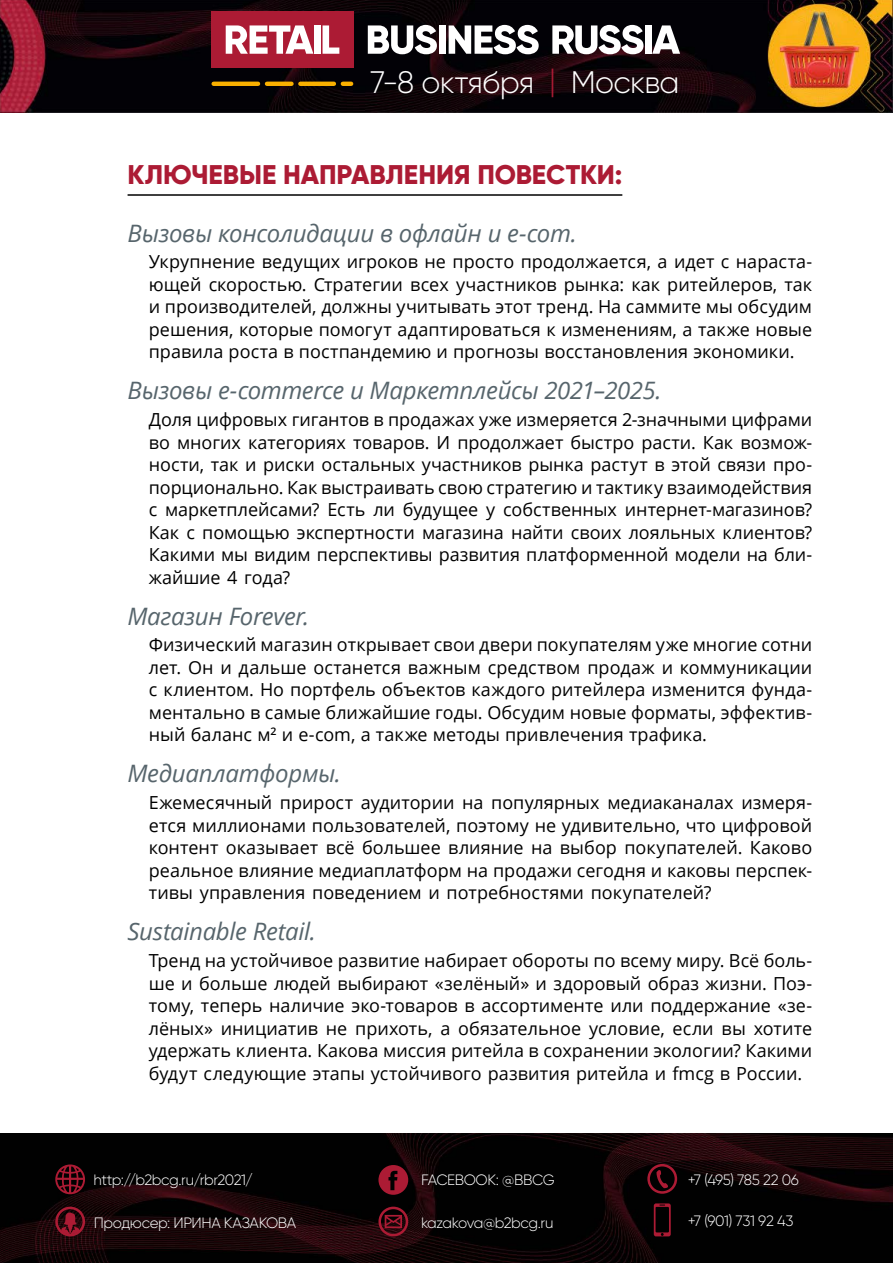
<style>
.page{position:relative;width:893px;height:1263px;background:#fff}
.page>*{position:absolute;margin:0;border:0;box-sizing:border-box;transform-origin:0 0}
.t1{font:300 31.05px "Gilroy";letter-spacing:-.02em;color:#fff}
.t2{font:800 27px "Gilroy";letter-spacing:-.005em;color:#ac1b34}
.t3{font:italic 24px "Open Sans";letter-spacing:-.015em;color:#57656c}
.t4{font:18px/22.5px "Open Sans";color:#000;text-align:justify}
.t5{font:300 15px "Gilroy";letter-spacing:-.03em;color:#fff}
.s1{color:#ac1b34}
</style>
<div class="page">
<img style="left:0;top:1133px;width:893px;height:130px">
<svg style="left:647px;top:1164px;width:30px;height:30px"></svg>
<svg style="left:55px;top:1164px;width:30px;height:30px"></svg>
<svg style="left:378px;top:1206px;width:30px;height:30px"></svg>
<svg style="left:378px;top:1165px;width:30px;height:30px"></svg>
<svg style="left:55px;top:1206px;width:30px;height:30px"></svg>
<svg style="left:654px;top:1203px;width:17px;height:33px"></svg>
<img style="left:0;top:0;width:893px;height:112px">
<svg style="left:343px;top:82px;width:8px;height:4px"></svg>
<hr style="left:300px;top:82px;width:34px;height:4px;background:#f9b000">
<hr style="left:267px;top:82px;width:24px;height:4px;background:#f9b000">
<hr style="left:214px;top:82px;width:44px;height:4px;background:#f9b000">
<div style="left:211px;top:11px;width:142px;height:57px;background:#ac1b34"></div>
<svg style="left:226px;top:25px;width:87px;height:29px"></svg>
<div style="left:314px;top:25px;width:7px;height:29px;background:#fff"></div>
<svg style="left:323px;top:25px;width:16px;height:29px"></svg>
<svg style="left:368px;top:25px;width:69px;height:29px"></svg>
<div style="left:439px;top:25px;width:6px;height:29px;background:#fff"></div>
<svg style="left:449px;top:25px;width:90px;height:29px"></svg>
<svg style="left:552px;top:25px;width:91px;height:29px"></svg>
<div style="left:645px;top:25px;width:6px;height:29px;background:#fff"></div>
<svg style="left:652px;top:25px;width:28px;height:29px"></svg>
<hr style="left:128px;top:194px;width:494px;height:2px;background:#000">
<h1 class="t1" style="left:370px;top:64px;width:311px">7-8 октября <span class="s1">|</span> Москва</h1>
<h2 class="t2" style="left:128px;top:157px;width:496px">КЛЮЧЕВЫЕ НАПРАВЛЕНИЯ ПОВЕСТКИ:</h2>
<h3 class="t3" style="left:128px;top:216px;width:451px">Вызовы консолидации в офлайн и e-com.</h3>
<p class="t4" style="left:149px;top:250px;width:665px">Укрупнение ведущих игроков не просто продолжается, а идет с нараста&shy;ющей скоростью. Стратегии всех участников рынка: как ритейлеров, так и производителей, должны учитывать этот тренд. На саммите мы обсудим решения, которые помогут адаптироваться к изменениям, а также новые правила роста в постпандемию и прогнозы восстановления экономики.</p>
<h3 class="t3" style="left:128px;top:374px;width:535px">Вызовы e-commerce и Маркетплейсы 2021–2025.</h3>
<p class="t4" style="left:149px;top:408px;width:665px">Доля цифровых гигантов в продажах уже измеряется 2-значными цифрами во многих категориях товаров. И продолжает быстро расти. Как возмож&shy;ности, так и риски остальных участников рынка растут в этой связи про&shy;порционально. Как выстраивать свою стратегию и тактику взаимодействия с маркетплейсами? Есть ли будущее у собственных интернет-магазинов?<br>Как с помощью экспертности магазина найти своих лояльных клиентов?<br>Какими мы видим перспективы развития платформенной модели на бли&shy;жайшие 4 года?</p>
<h3 class="t3" style="left:128px;top:599px;width:183px">Магазин Forever.</h3>
<p class="t4" style="left:149px;top:633px;width:665px">Физический магазин открывает свои двери покупателям уже многие сотни лет. Он и дальше останется важным средством продаж и коммуникации с клиентом. Но портфель объектов каждого ритейлера изменится фунда&shy;ментально в самые ближайшие годы. Обсудим новые форматы, эффектив&shy;ный баланс м<sup>2</sup> и e-com, а также методы привлечения трафика.</p>
<h3 class="t3" style="left:128px;top:757px;width:215px">Медиаплатформы.</h3>
<p class="t4" style="left:149px;top:791px;width:665px">Ежемесячный прирост аудитории на популярных медиаканалах измеря&shy;ется миллионами пользователей, поэтому не удивительно, что цифровой контент оказывает всё большее влияние на выбор покупателей. Каково реальное влияние медиаплатформ на продажи сегодня и каковы перспек&shy;тивы управления поведением и потребностями покупателей?</p>
<h3 class="t3" style="left:128px;top:915px;width:190px">Sustainable Retail.</h3>
<p class="t4" style="left:149px;top:949px;width:665px">Тренд на устойчивое развитие набирает обороты по всему миру. Всё боль&shy;ше и больше людей выбирают «зелёный» и здоровый образ жизни. Поэ&shy;тому, теперь наличие эко-товаров в ассортименте или поддержание «зе&shy;лёных» инициатив не прихоть, а обязательное условие, если вы хотите удержать клиента. Какова миссия ритейла в сохранении экологии? Какими будут следующие этапы устойчивого развития ритейла и fmcg в России.</p>
<p class="t5" style="left:94px;top:1171px;width:161px">http://b2bcg.ru/rbr2021/</p>
<p class="t5" style="left:94px;top:1213px;width:204px">Продюсер: ИРИНА КАЗАКОВА</p>
<p class="t5" style="left:421px;top:1171px;width:135px">FACEBOOK: @BBCG</p>
<p class="t5" style="left:688px;top:1170px;width:113px">+7 (495) 785 22 06</p>
<p class="t5" style="left:688px;top:1211px;width:107px">+7 (901) 731 92 43</p>
<p class="t5" style="left:421px;top:1213px;width:134px">kazakova@b2bcg.ru</p>
</div>
